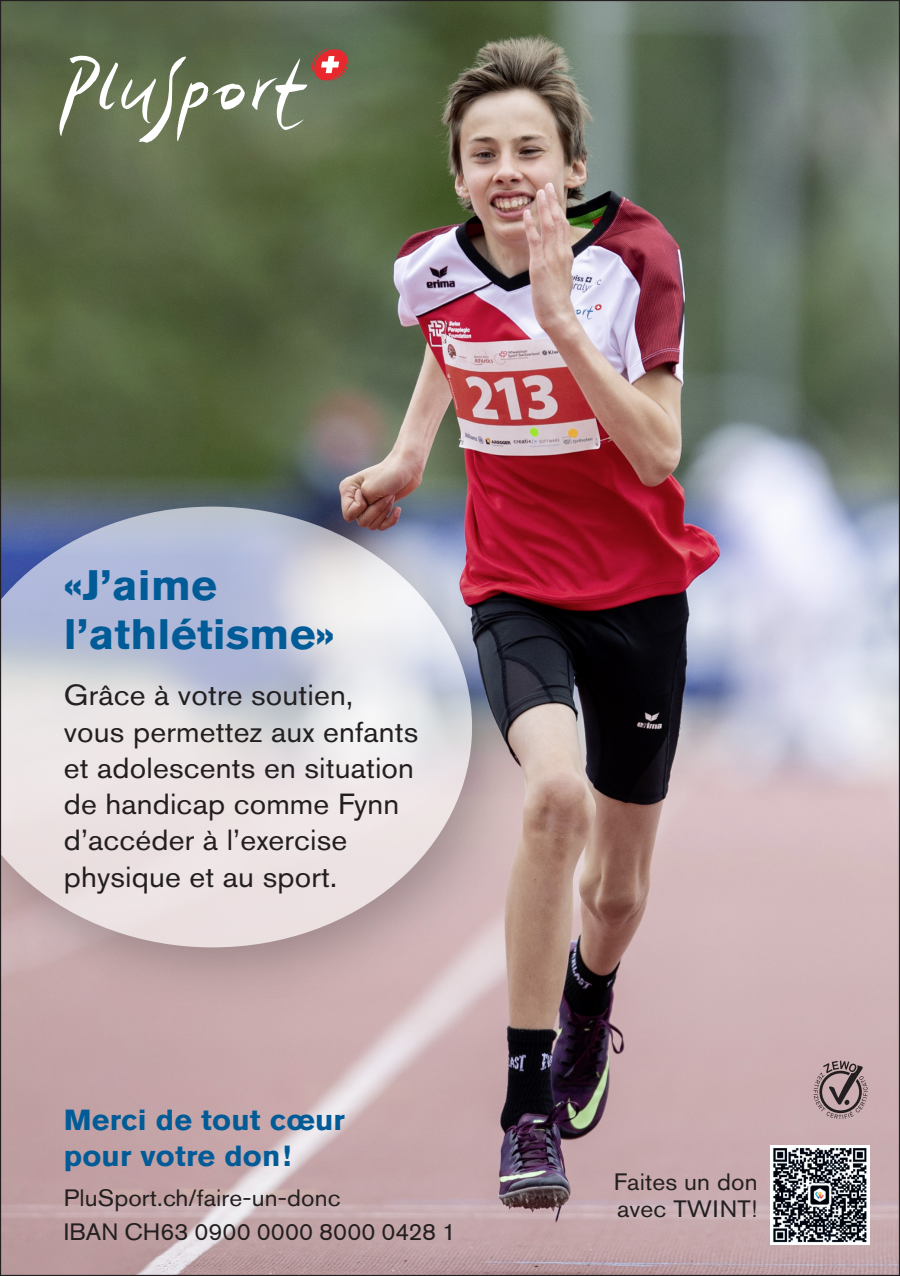
<style>
.page{position:relative;width:900px;height:1276px;background:#fff}
.page>*{position:absolute;margin:0;border:0;box-sizing:border-box;transform-origin:0 0}
.t1{font:700 42.3px/49.1px "Akzidenz Grotesk BE";letter-spacing:.005em;color:#005b97;scale:1.05 1}
.t2{font:28.8px/36.2px "Akzidenz Grotesk BE";letter-spacing:.005em;color:#231f20;scale:1.05 1}
.t3{font:700 28.8px/36px "Akzidenz Grotesk BE";letter-spacing:.005em;color:#005b97;scale:1.05 1}
.t4{font:23.4px/33.3px "Akzidenz Grotesk BE";letter-spacing:.005em;color:#231f20;scale:1.05 1}
</style>
<div class="page">
<img style="left:2px;top:2px;width:895px;height:1272px">
<div style="left:0;top:468px;width:536px;height:544px;background:#231f20;opacity:.5"></div>
<svg style="left:2px;top:506px;width:470px;height:441px;background:#cfcbd6"></svg>
<svg style="left:813px;top:1060px;width:54px;height:59px;background:#9c8589"></svg>
<svg style="left:251px;top:48px;width:97px;height:82px;background:#847f69"></svg>
<svg style="left:59px;top:55px;width:186px;height:88px;background:#7d886c"></svg>
<img style="left:770px;top:1145px;width:99px;height:99px">
<h1 class="t1" style="left:64px;top:560px;width:259px">«J’aime l’athlétisme»</h1>
<p class="t2" style="left:64px;top:677px;width:339px">Grâce à votre soutien, vous permettez aux enfants et adolescents en situation de handicap comme Fynn d’accéder à l’exercise physique et au sport.</p>
<p class="t3" style="left:64px;top:1102px;width:269px">Merci de tout cœur pour votre don!</p>
<p class="t4" style="left:64px;top:1181px;width:375px">PluSport.ch/faire-un-donc<br>IBAN CH63 0900 0000 8000 0428 1</p>
<p class="t4" style="left:613px;top:1168px;width:138px;line-height:27px">Faites un don avec TWINT!</p>
</div>
